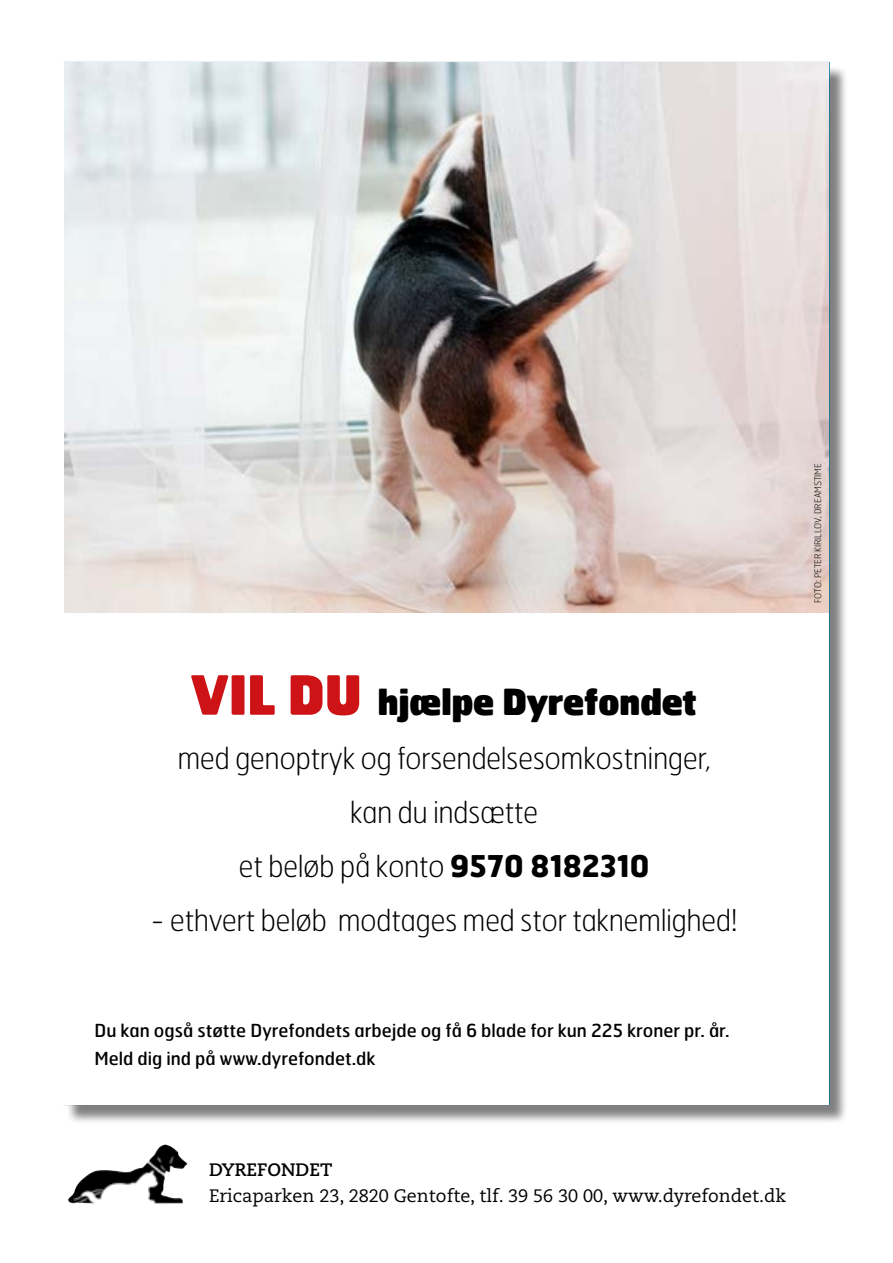
<style>
.page{position:relative;width:893px;height:1263px;background:#fff}
.page>*{position:absolute;margin:0;border:0;box-sizing:border-box;transform-origin:0 0}
.brød_u_indryk{font:900 36px "Hermes";letter-spacing:-.02em;color:#000}
.brød_u_indryk-2{font:100 30px/54px "Hermes";letter-spacing:-.02em;color:#000;text-align:center}
.af{font:18px "Hermes";color:#000}
.t1{font:18px "Caecilia";color:#000}
.t2{font:700 18px "Caecilia";color:#000}
.t3{font:100 9px "Hermes";color:#000}
.s1{font-size:54px;color:#cd1316}
.s2{font-weight:700}
</style>
<div class="page">
<img style="left:68px;top:1145px;width:119px;height:59px">
<div style="left:66px;top:65px;width:782px;height:1059px;background:#000;opacity:.5"></div>
<div style="left:63px;top:62px;width:767px;height:1043px;background:#fff;border:1px solid #fff"></div>
<img style="left:65px;top:63px;width:763px;height:549px">
<p class="brød_u_indryk" style="left:191px;top:678px;width:508px"><span class="s1">VIL DU</span> hjælpe Dyrefondet</p>
<p class="brød_u_indryk-2" style="left:177px;top:730px;width:535px">med genoptryk og forsendelsesomkostninger, kan du indsætte<br>et beløb på konto <span class="s2">9570 8182310</span></p>
<p class="brød_u_indryk-2" style="left:151px;top:892px;width:588px">- ethvert beløb modtages med stor taknemlighed!</p>
<p class="af" style="left:94px;top:1018px;width:637px">Du kan også støtte Dyrefondets arbejde og få 6 blade for kun 225 kroner pr. år.</p>
<p class="af" style="left:94px;top:1047px;width:282px">Meld dig ind på www.dyrefondet.dk</p>
<p class="t3" style="left:812px;top:603px;width:141px;rotate:-90deg">FOTO: PETER KIRILLOV, DREAMSTIME</p>
<p class="t2" style="left:209px;top:1159px;width:125px">DYREFONDET</p>
<p class="t1" style="left:209px;top:1185px;width:578px">Ericaparken 23, 2820 Gentofte, tlf. 39 56 30 00, www.dyrefondet.dk</p>
</div>
